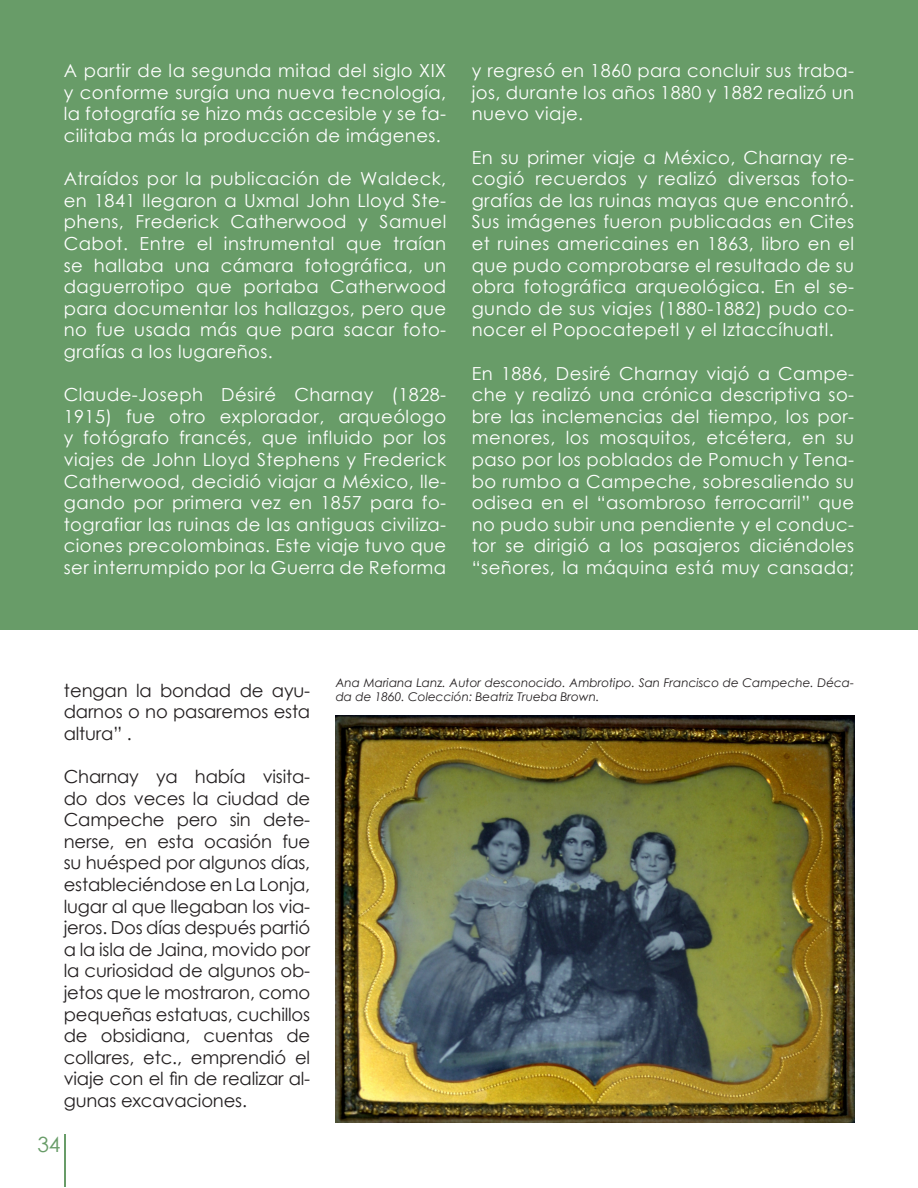
<style>
.page{position:relative;width:918px;height:1188px;background:#fff}
.page>*{position:absolute;margin:0;border:0;box-sizing:border-box;transform-origin:0 0}
.t1{font:21px "Century Gothic";color:#689c68}
.t2{font:18px/21.6px "Century Gothic";letter-spacing:.025em;color:#fff;text-align:justify}
.t3{font:18px/21.6px "Century Gothic";letter-spacing:-.01em;color:#231f20;text-align:justify}
.t4{font:italic 12px/14.4px "Century Gothic";color:#231f20}
</style>
<div class="page">
<div style="left:0;top:0;width:918px;height:630px;background:#689c68"></div>
<hr style="left:64px;top:1134px;width:2px;height:53px;background:#689c68">
<img style="left:336px;top:715px;width:518px;height:408px">
<p class="t2" style="left:64px;top:60px;width:384px">A partir de la segunda mitad del siglo XIX y conforme surgía una nueva tecnología, la fotografía se hizo más accesible y se fa&shy;cilitaba más la producción de imágenes.</p>
<p class="t2" style="left:64px;top:168px;width:384px">Atraídos por la publicación de Waldeck, en 1841 llegaron a Uxmal John Lloyd Ste&shy;phens, Frederick Catherwood y Samuel Cabot. Entre el instrumental que traían se hallaba una cámara fotográfica, un daguerrotipo que portaba Catherwood para documentar los hallazgos, pero que no fue usada más que para sacar foto&shy;grafías a los lugareños.</p>
<p class="t2" style="left:64px;top:384px;width:384px">Claude-Joseph Désiré Charnay (1828- 1915) fue otro explorador, arqueólogo y fotógrafo francés, que influido por los viajes de John Lloyd Stephens y Frederick Catherwood, decidió viajar a México, lle&shy;gando por primera vez en 1857 para fo&shy;tografiar las ruinas de las antiguas civiliza&shy;ciones precolombinas. Este viaje tuvo que ser interrumpido por la Guerra de Reforma</p>
<p class="t2" style="left:472px;top:60px;width:384px">y regresó en 1860 para concluir sus traba&shy;jos, durante los años 1880 y 1882 realizó un nuevo viaje.</p>
<p class="t2" style="left:472px;top:146px;width:384px">En su primer viaje a México, Charnay re&shy;cogió recuerdos y realizó diversas foto&shy;grafías de las ruinas mayas que encontró.<br>Sus imágenes fueron publicadas en Cites et ruines americaines en 1863, libro en el que pudo comprobarse el resultado de su obra fotográfica arqueológica. En el se&shy;gundo de sus viajes (1880-1882) pudo co&shy;nocer el Popocatepetl y el Iztaccíhuatl.</p>
<p class="t2" style="left:472px;top:362px;width:384px">En 1886, Desiré Charnay viajó a Campe&shy;che y realizó una crónica descriptiva so&shy;bre las inclemencias del tiempo, los por&shy;menores, los mosquitos, etcétera, en su paso por los poblados de Pomuch y Tena&shy;bo rumbo a Campeche, sobresaliendo su odisea en el “asombroso ferrocarril” que no pudo subir una pendiente y el conduc&shy;tor se dirigió a los pasajeros diciéndoles “señores, la máquina está muy cansada;</p>
<p class="t3" style="left:64px;top:679px;width:248px">tengan la bondad de ayu&shy;darnos o no pasaremos esta altura” .</p>
<p class="t3" style="left:64px;top:765px;width:248px">Charnay ya había visita&shy;do dos veces la ciudad de Campeche pero sin dete&shy;nerse, en esta ocasión fue su huésped por algunos días, estableciéndose en La Lonja, lugar al que llegaban los via&shy;jeros. Dos días después partió a la isla de Jaina, movido por la curiosidad de algunos ob&shy;jetos que le mostraron, como pequeñas estatuas, cuchillos de obsidiana, cuentas de collares, etc., emprendió el viaje con el fin de realizar al&shy;gunas excavaciones.</p>
<p class="t1" style="left:37px;top:1130px;width:25px">34</p>
<p class="t4" style="left:336px;top:675px;width:520px">Ana Mariana Lanz. Autor desconocido. Ambrotipo. San Francisco de Campeche. Déca&shy;da de 1860. Colección: Beatriz Trueba Brown.</p>
</div>
